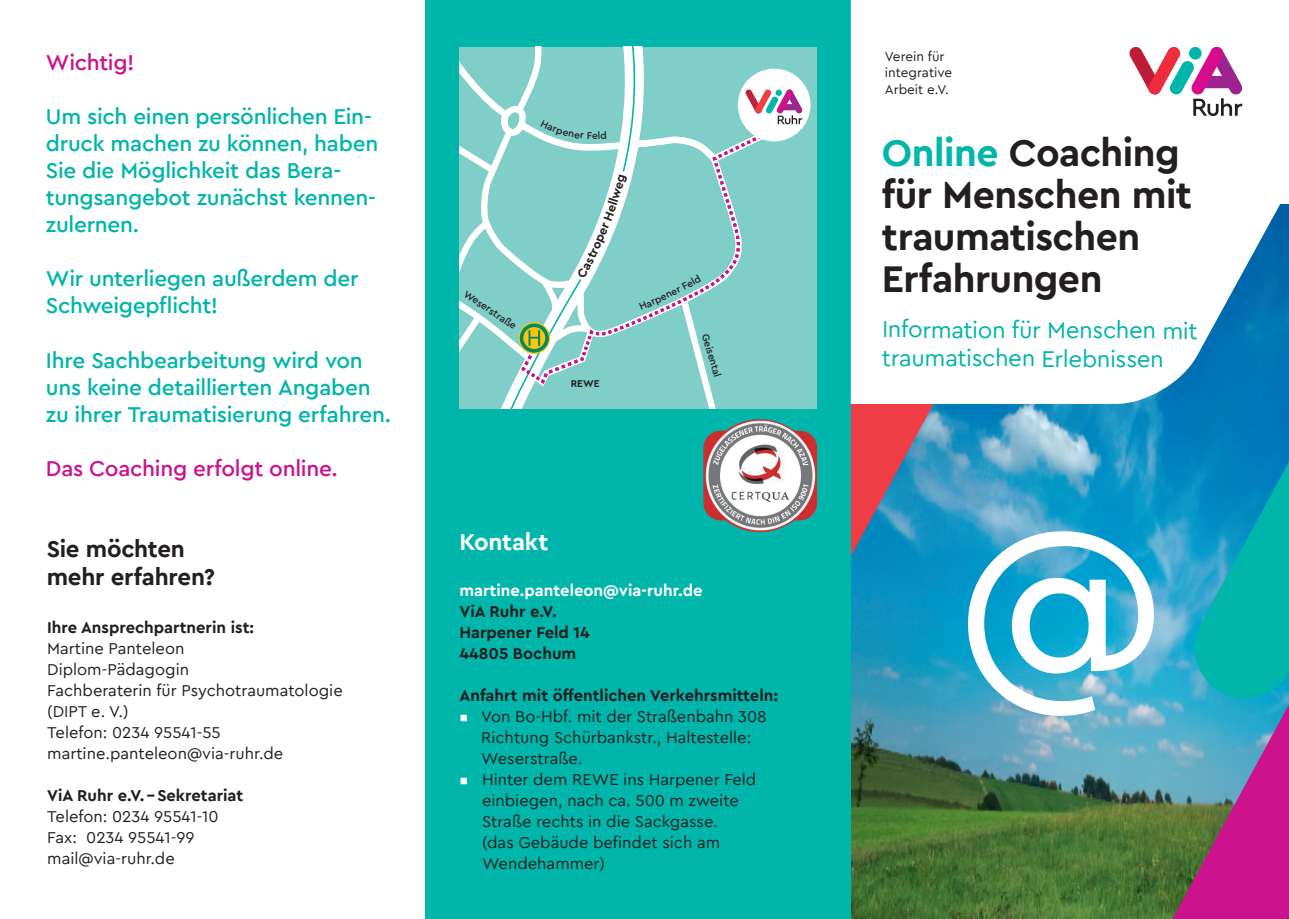
<style>
.page{position:relative;width:1289px;height:919px;background:#fff}
.page>*{position:absolute;margin:0;border:0;box-sizing:border-box;transform-origin:0 0}
.t1{font:225px "Cera Pro";color:#fff}
.t2{font:700 39px/42px "Cera Pro";letter-spacing:-.015em;color:#231f20}
.t3{font:24px/28.5px "Cera Pro";letter-spacing:-.02em;color:#00b5a9}
.t4{font:700 24px/28.5px "Cera Pro";letter-spacing:-.01em;color:#231f20}
.t5{font:700 24px "Cera Pro";letter-spacing:-.01em;color:#fff}
.t6{font:500 22.5px/27px "Cera Pro";letter-spacing:-.015em;color:#00b5a9}
.t7{font:500 22.5px "Cera Pro";letter-spacing:-.015em;color:#cc128c}
.t8{font:16.5px/21px "Cera Pro";color:#231f20}
.t9{font:700 16.5px/21px "Cera Pro";color:#231f20}
.t10{font:700 16.5px "Cera Pro";color:#fff}
.t11{font:13.5px/16.2px "Cera Pro";color:#231f20}
.t12{font:500 10.35px "Cera PRO";color:#231f20}
.t13{font:700 10.35px "Cera PRO";color:#231f20}
.s1{color:#fff}
.s2{color:#00b5a9}
</style>
<div class="page">
<img style="left:850px;top:404px;width:258px;height:514px">
<svg style="left:1080px;top:579px;width:208px;height:339px"></svg>
<svg style="left:850px;top:404px;width:94px;height:348px"></svg>
<div style="left:425px;top:0;width:425px;height:918px;background:#00b5a9"></div>
<svg style="left:703px;top:419px;width:114px;height:113px"></svg>
<div style="left:459px;top:47px;width:357px;height:361px;background:#80cec8"></div>
<div style="left:737px;top:69px;width:73px;height:72px;background:#fff;border-radius:50%"></div>
<svg style="left:850px;top:0;width:438px;height:404px"></svg>
<svg style="left:1129px;top:47px;width:113px;height:69px"></svg>
<svg style="left:1108px;top:349px;width:180px;height:435px"></svg>
<svg style="left:459px;top:47px;width:343px;height:361px"></svg>
<h3 class="t7" style="left:46px;top:46px;width:90px">Wichtig!</h3>
<h3 class="t6" style="left:46px;top:103px;width:334px">Um sich einen persönlichen Ein&shy;druck machen zu können, haben<br>Sie die Möglichkeit das Bera&shy;tungsangebot zunächst kennen&shy;zulernen.</h3>
<h3 class="t6" style="left:46px;top:265px;width:314px">Wir unterliegen außerdem der<br>Schweigepflicht!</h3>
<h3 class="t6" style="left:46px;top:346px;width:346px">Ihre Sachbearbeitung wird von uns keine detaillierten Angaben zu ihrer Traumatisierung erfahren.</h3>
<h3 class="t7" style="left:46px;top:451px;width:293px">Das Coaching erfolgt online.</h3>
<h3 class="t4" style="left:47px;top:534px;width:170px">Sie möchten mehr erfahren?</h3>
<p class="t9" style="left:47px;top:616px;width:208px">Ihre Ansprechpartnerin ist:</p>
<p class="t8" style="left:47px;top:637px;width:297px">Martine Panteleon<br>Diplom-Pädagogin<br>Fachberaterin für Psychotraumatologie (DIPT e. V.)<br>Telefon: 0234 95541-55 martine.panteleon@via-ruhr.de</p>
<p class="t9" style="left:47px;top:784px;width:198px">ViA Ruhr e.V. – Sekretariat</p>
<p class="t8" style="left:47px;top:805px;width:173px">Telefon: 0234 95541-10<br>Fax: 0234 95541-99 mail@via-ruhr.de</p>
<p class="t12" style="left:469px;top:287px;width:62px;rotate:34deg">Weserstraße</p>
<p class="t13" style="left:570px;top:376px;width:31px">REWE</p>
<h3 class="t5" style="left:459px;top:524px;width:91px">Kontakt</h3>
<p class="t12" style="left:711px;top:331px;width:47px;rotate:73deg">Geisental</p>
<p class="t10" style="left:459px;top:577px;width:244px">martine.panteleon@via-ruhr.de</p>
<p class="t9" style="left:459px;top:600px;width:132px">ViA Ruhr e.V.<br>Harpener Feld 14<br>44805 Bochum</p>
<p class="t9" style="left:459px;top:684px;width:320px">Anfahrt mit öffentlichen Verkehrsmitteln:</p>
<p class="t8" style="left:481px;top:705px;width:287px;text-indent:-22px"><span class="s1">▪</span> Von Bo-Hbf. mit der Straßenbahn 308<br>Richtung Schürbankstr., Haltestelle:<br>Weserstraße.</p>
<p class="t8" style="left:482px;top:768px;width:276px;text-indent:-23px"><span class="s1">▪</span> Hinter dem REWE ins Harpener Feld einbiegen, nach ca. 500 m zweite<br>Straße rechts in die Sackgasse.<br>(das Gebäude befindet sich am<br>Wendehammer)</p>
<p class="t11" style="left:884px;top:48px;width:69px">Verein für integrative<br>Arbeit e.V.</p>
<h2 class="t2" style="left:881px;top:132px;width:312px"><span class="s2">Online</span> Coaching für Menschen mit traumatischen<br>Erfahrungen</h2>
<h3 class="t3" style="left:882px;top:315px;width:317px">Information für Menschen mit traumatischen Erlebnissen</h3>
<h1 class="t1" style="left:957px;top:439px;width:209px">@</h1>
</div>
